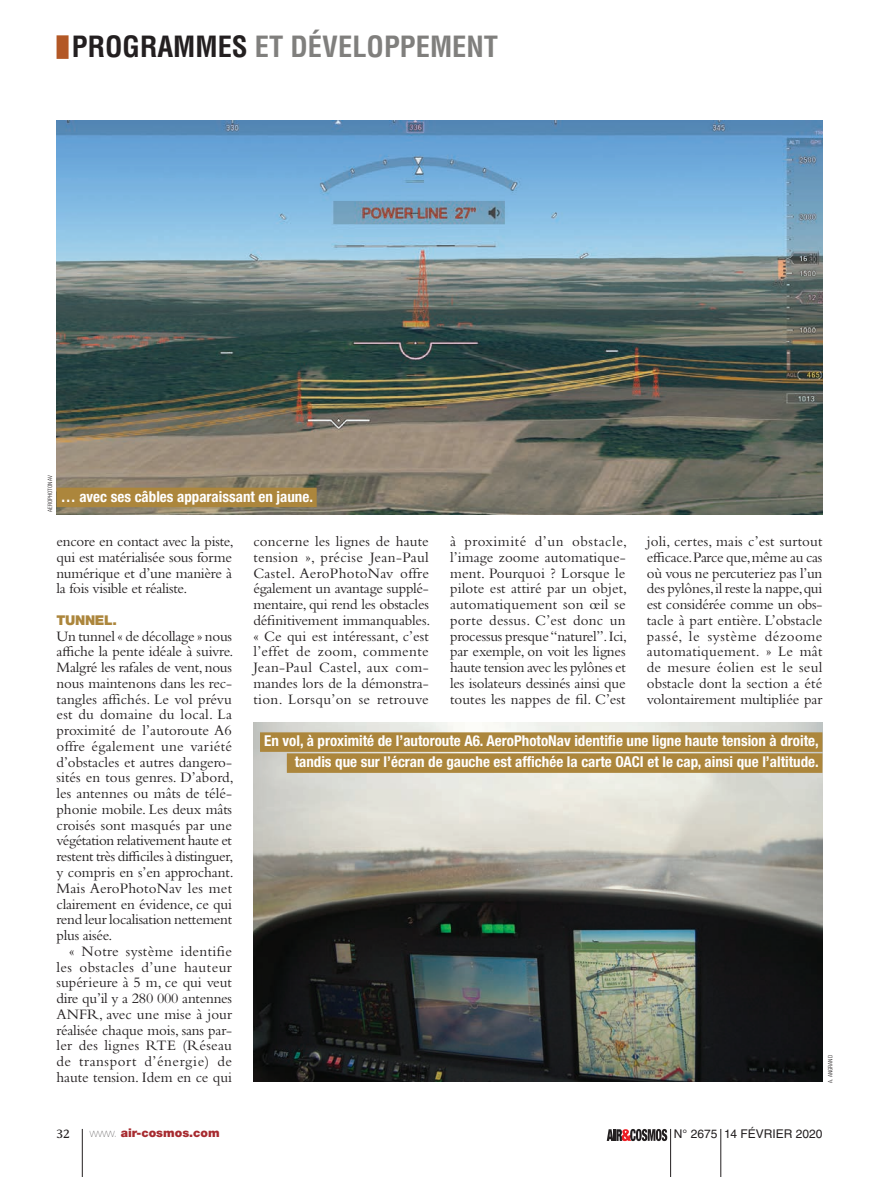
<style>
.page{position:relative;width:879px;height:1177px;background:#fff}
.page>*{position:absolute;margin:0;border:0;box-sizing:border-box;transform-origin:0 0}
.t1{font:700 condensed 28.5px "Helvetica LT Std";color:#807f7d}
.t2{font:15px/15.8px "Bembo Std";letter-spacing:-.005em;color:#231f20;text-align:justify}
.t3{font:700 condensed 15px/21px "Helvetica Neue LT Std";color:#fff;text-align:right}
.t4{font:900 13.5px "Helvetica Neue LT Std";letter-spacing:-.025em;color:#ac863c}
.t5{font:12px "Helvetica LT Std";color:#231f20}
.t6{font:900 12px "Helvetica Neue LT Std";color:#a72b30}
.t7{font:12px "Times Europa LT Std";color:#231f20}
.t8{font:300 condensed 6px "Helvetica Neue LT Std";color:#231f20}
.s1{color:#231f20}
.s2{font-weight:200;color:#231f20}
</style>
<div class="page">
<img style="left:57px;top:120px;width:765px;height:394px">
<div style="left:57px;top:487px;width:259px;height:20px;background:#ac863c"></div>
<img style="left:253px;top:722px;width:569px;height:359px">
<div style="left:260px;top:732px;width:562px;height:19px;background:#ac863c"></div>
<div style="left:287px;top:753px;width:535px;height:19px;background:#ac863c"></div>
<div style="left:57px;top:35px;width:12px;height:24px;background:#b35826"></div>
<svg style="left:607px;top:1129px;width:60px;height:11px"></svg>
<hr style="left:670px;top:1128px;width:1px;height:48px;background:#231f20">
<hr style="left:720px;top:1128px;width:1px;height:48px;background:#231f20">
<hr style="left:82px;top:1128px;width:1px;height:48px;background:#231f20">
<h1 class="t1" style="left:72px;top:29px;width:427px"><span class="s1">PROGRAMMES</span> ET DÉVELOPPEMENT</h1>
<p class="t8" style="left:46px;top:511px;width:38px;rotate:-90deg">AEROPHOTONAV</p>
<p class="t3" style="left:61px;top:485px;width:254px">… avec ses câbles apparaissant en jaune.</p>
<p class="t2" style="left:57px;top:533px;width:178px">encore en contact avec la piste, qui est matérialisée sous forme numérique et d’une manière à la fois visible et réaliste.</p>
<p class="t4" style="left:57px;top:611px;width:62px">TUNNEL.</p>
<p class="t2" style="left:57px;top:627px;width:178px">Un tunnel « de décollage » nous affiche la pente idéale à suivre.<br>Malgré les rafales de vent, nous nous maintenons dans les rec&shy;tangles affichés. Le vol prévu est du domaine du local. La proximité de l’autoroute A6 offre également une variété d’obstacles et autres dangero&shy;sités en tous genres. D’abord, les antennes ou mâts de télé&shy;phonie mobile. Les deux mâts croisés sont masqués par une végétation relativement haute et restent très difficiles à distinguer, y compris en s’en approchant.<br>Mais AeroPhotoNav les met clairement en évidence, ce qui rend leur localisation nettement plus aisée.</p>
<p class="t2" style="left:57px;top:942px;width:177px;text-indent:13px">« Notre système identifie les obstacles d’une hauteur supérieure à 5 m, ce qui veut dire qu’il y a 280 000 antennes ANFR, avec une mise à jour réalisée chaque mois, sans par&shy;ler des lignes RTE (Réseau de transport d’énergie) de haute tension. Idem en ce qui</p>
<p class="t2" style="left:253px;top:533px;width:179px">concerne les lignes de haute tension », précise Jean-Paul Castel. AeroPhotoNav offre également un avantage supplé&shy;mentaire, qui rend les obstacles définitivement immanquables. « Ce qui est intéressant, c’est l’effet de zoom, commente Jean-Paul Castel, aux com&shy;mandes lors de la démonstra&shy;tion. Lorsqu’on se retrouve</p>
<p class="t2" style="left:450px;top:533px;width:178px">à proximité d’un obstacle, l’image zoome automatique&shy;ment. Pourquoi ? Lorsque le pilote est attiré par un objet, automatiquement son œil se porte dessus. C’est donc un processus presque “naturel”. Ici, par exemple, on voit les lignes haute tension avec les pylônes et les isolateurs dessinés ainsi que toutes les nappes de fil. C’est</p>
<p class="t2" style="left:646px;top:533px;width:177px">joli, certes, mais c’est surtout efficace. Parce que, même au cas où vous ne percuteriez pas l’un des pylônes, il reste la nappe, qui est considérée comme un obs&shy;tacle à part entière. L’obstacle passé, le système dézoome automatiquement. » Le mât de mesure éolien est le seul obstacle dont la section a été volontairement multipliée par</p>
<p class="t3" style="left:264px;top:730px;width:556px">En vol, à proximité de l’autoroute A6. AeroPhotoNav identifie une ligne haute tension à droite, tandis que sur l’écran de gauche est affichée la carte OACI et le cap, ainsi que l’altitude.</p>
<p class="t8" style="left:826px;top:1082px;width:29px;rotate:-90deg">A. ANGRAND</p>
<p class="t7" style="left:57px;top:1125px;width:15px">32</p>
<p class="t6" style="left:90px;top:1125px;width:131px"><span class="s2">www.</span> air-cosmos.com</p>
<p class="t5" style="left:673px;top:1126px;width:150px">N° 2675 14 FÉVRIER 2020</p>
</div>
